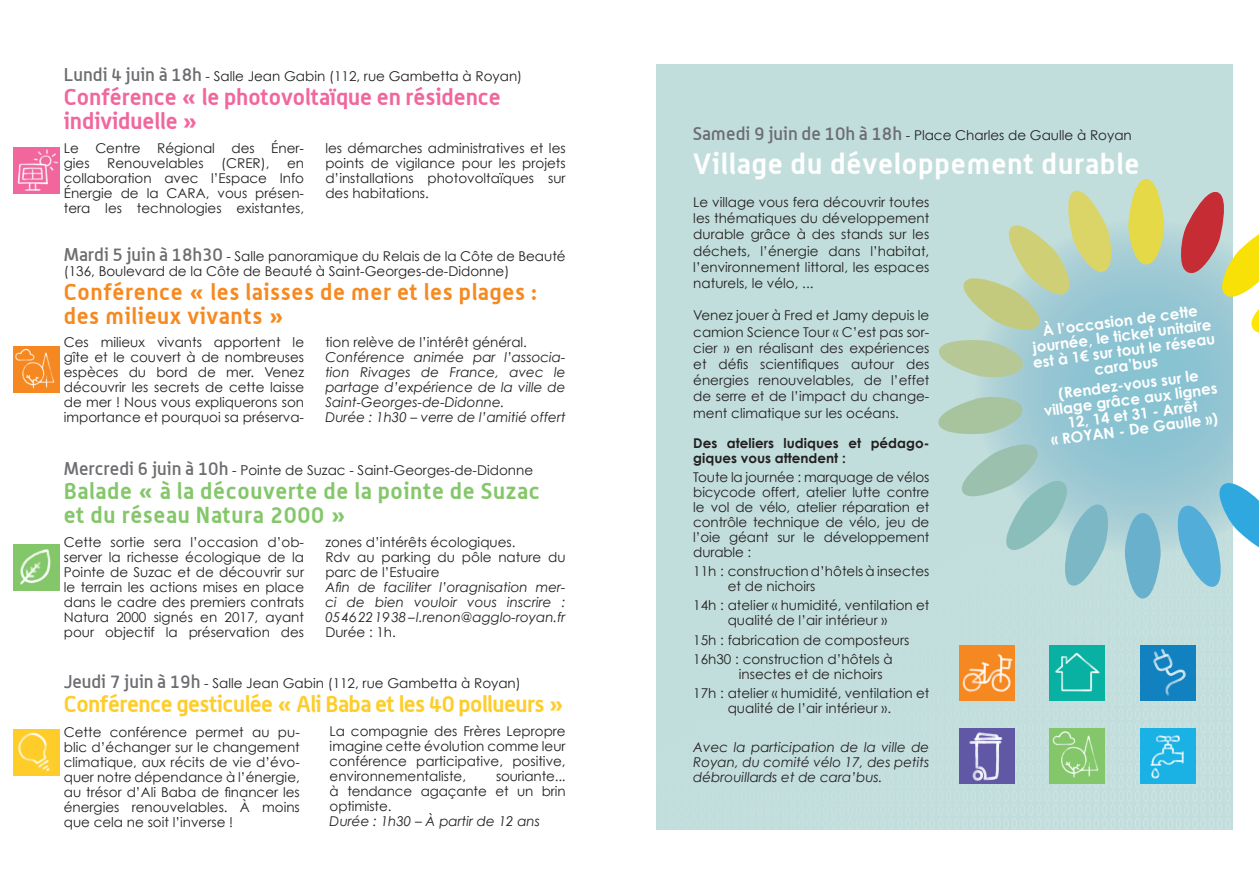
<style>
.page{position:relative;width:1259px;height:893px;background:#fff}
.page>*{position:absolute;margin:0;border:0;box-sizing:border-box;transform-origin:0 0}
.t1{font:700 28.5px "Alwyn";letter-spacing:.03em;color:#fff}
.t2{font:700 22.5px/24px "Alwyn";letter-spacing:.03em;color:#84c76a}
.t3{font:700 22.5px/24px "Alwyn";letter-spacing:.03em;color:#f6891f}
.t4{font:700 22.5px/24px "Alwyn";color:#f1679d}
.t5{font:700 22.5px "Alwyn";letter-spacing:-.02em;color:#fecd29}
.t6{font:700 15px/15px "Century Gothic";color:#fff;text-align:center}
.t7{font:13.5px/15px "Century Gothic";color:#231f20;text-align:justify}
.t8{font:italic 13.5px/15px "Century Gothic";color:#231f20;text-align:justify}
.t9{font:700 13.5px/15px "Century Gothic";color:#231f20}
.s1{font-family:"Alwyn";font-weight:500;font-size:18px;color:#6c6d70}
</style>
<div class="page">
<img style="left:13px;top:147px;width:47px;height:47px">
<img style="left:13px;top:544px;width:47px;height:47px">
<img style="left:13px;top:729px;width:47px;height:47px">
<img style="left:13px;top:346px;width:47px;height:47px">
<svg style="left:659px;top:64px;width:600px;height:765px;background:#b9d7d4"></svg>
<p class="t7" style="left:64px;top:69px;width:460px"><span class="s1">Lundi 4 juin à 18h</span> - Salle Jean Gabin (112, rue Gambetta à Royan)</p>
<h2 class="t4" style="left:64px;top:84px;width:438px">Conférence « le photovoltaïque en résidence individuelle »</h2>
<p class="t7" style="left:64px;top:140px;width:242px">Le Centre Régional des Éner&shy;gies</p>
<p class="t7" style="left:325px;top:140px;width:242px">les démarches administratives et les points de vigilance pour les projets d’installations photovoltaïques sur des habitations.</p>
<p class="t7" style="left:107px;top:155px;width:98px">Renouvelables</p>
<p class="t7" style="left:221px;top:155px;width:50px">(CRER),</p>
<p class="t7" style="left:64px;top:155px;width:242px;text-indent:223px">en collaboration avec l’Espace Info Énergie de la CARA, vous présen&shy;tera les technologies existantes,</p>
<p class="t7" style="left:64px;top:248px;width:503px"><span class="s1">Mardi 5 juin à 18h30</span> - Salle panoramique du Relais de la Côte de Beauté (136, Boulevard de la Côte de Beauté à Saint-Georges-de-Didonne)</p>
<h2 class="t3" style="left:64px;top:279px;width:474px">Conférence « les laisses de mer et les plages : des milieux vivants »</h2>
<p class="t7" style="left:64px;top:335px;width:242px">Ces milieux vivants apportent le gîte et le couvert à de nombreuses espèces du bord de mer. Venez découvrir les secrets de cette laisse de mer ! Nous vous expliquerons son importance et pourquoi sa préserva-</p>
<p class="t7" style="left:325px;top:335px;width:203px">tion relève de l’intérêt général.</p>
<p class="t8" style="left:325px;top:350px;width:242px;text-align:left">Conférence animée par l’associa&shy;tion Rivages de France, avec le partage d’expérience de la ville de Saint-Georges-de-Didonne.<br>Durée : 1h30 – verre de l’amitié offert</p>
<p class="t7" style="left:64px;top:463px;width:471px"><span class="s1">Mercredi 6 juin à 10h</span> - Pointe de Suzac - Saint-Georges-de-Didonne</p>
<h2 class="t2" style="left:64px;top:479px;width:477px">Balade « à la découverte de la pointe de Suzac et du réseau Natura 2000 »</h2>
<p class="t7" style="left:64px;top:534px;width:242px">Cette sortie sera l’occasion d’ob&shy;server la richesse écologique de la Pointe de Suzac et de découvrir sur le terrain les actions mises en place dans le cadre des premiers contrats Natura 2000 signés en 2017, ayant pour objectif la préservation des</p>
<p class="t7" style="left:325px;top:534px;width:242px;text-align:left">zones d’intérêts écologiques.<br>Rdv au parking du pôle nature du parc de l’Estuaire</p>
<p class="t8" style="left:325px;top:579px;width:242px">Afin de faciliter l’oragnisation mer&shy;ci de bien vouloir vous inscrire :<br>05 46 22 19 38 – l.renon@agglo-royan.fr</p>
<p class="t7" style="left:325px;top:624px;width:72px">Durée : 1h.</p>
<p class="t7" style="left:64px;top:676px;width:458px"><span class="s1">Jeudi 7 juin à 19h</span> - Salle Jean Gabin (112, rue Gambetta à Royan)</p>
<h2 class="t5" style="left:64px;top:690px;width:502px">Conférence gesticulée « Ali Baba et les 40 pollueurs »</h2>
<p class="t7" style="left:64px;top:724px;width:238px">Cette conférence permet au pu&shy;blic d’échanger sur le changement climatique, aux récits de vie d’évo&shy;quer notre dépendance à l’énergie, au trésor d’Ali Baba de financer les énergies renouvelables. À moins que cela ne soit l’inverse !</p>
<p class="t7" style="left:330px;top:723px;width:237px">La compagnie des Frères Lepropre imagine cette évolution comme leur conférence participative, positive, environnementaliste,</p>
<p class="t7" style="left:330px;top:768px;width:237px;text-indent:166px">souriante... à tendance agaçante et un brin optimiste.</p>
<p class="t8" style="left:330px;top:813px;width:212px">Durée : 1h30 – À partir de 12 ans</p>
<p class="t7" style="left:693px;top:127px;width:440px"><span class="s1">Samedi 9 juin de 10h à 18h</span> - Place Charles de Gaulle à Royan</p>
<h1 class="t1" style="left:693px;top:146px;width:447px">Village du développement durable</h1>
<p class="t7" style="left:693px;top:194px;width:237px;line-height:16.2px">Le village vous fera découvrir toutes les thématiques du développement durable grâce à des stands sur les déchets, l’énergie dans l’habitat, l’environnement littoral, les espaces naturels, le vélo, ...</p>
<p class="t7" style="left:693px;top:307px;width:237px;line-height:16.2px">Venez jouer à Fred et Jamy depuis le camion Science Tour « C’est pas sor&shy;cier » en réalisant des expériences et défis scientifiques autour des énergies renouvelables, de l’effet de serre et de l’impact du change&shy;ment climatique sur les océans.</p>
<p class="t9" style="left:693px;top:435px;width:237px">Des ateliers ludiques et pédago&shy;giques vous attendent :</p>
<p class="t7" style="left:693px;top:469px;width:238px">Toute la journée : marquage de vélos bicycode offert, atelier lutte contre le vol de vélo, atelier réparation et contrôle technique de vélo, jeu de l’oie géant sur le développement durable :</p>
<p class="t7" style="left:727px;top:563px;width:203px;text-indent:-34px">11h : construction d’hôtels à insectes et de nichoirs</p>
<p class="t7" style="left:693px;top:598px;width:237px;text-align:center">14h : atelier « humidité, ventilation et qualité de l’air intérieur »</p>
<p class="t7" style="left:693px;top:630px;width:218px;line-height:19.2px">15h : fabrication de composteurs<br>16h30 : construction d’hôtels à</p>
<p class="t7" style="left:693px;top:664px;width:237px;line-height:19.2px;text-align:center">insectes et de nichoirs<br>17h : atelier « humidité, ventilation et</p>
<p class="t7" style="left:727px;top:700px;width:165px">qualité de l’air intérieur ».</p>
<p class="t8" style="left:693px;top:739px;width:237px">Avec la participation de la ville de Royan, du comité vélo 17, des petits débrouillards et de cara’bus.</p>
<p class="t6" style="left:1028px;top:326px;width:185px;rotate:-8deg">À l’occasion de cette journée, le ticket unitaire est à 1€ sur tout le réseau cara’bus</p>
<p class="t6" style="left:1041px;top:389px;width:176px;rotate:-8deg">(Rendez-vous sur le village grâce aux lignes<br>12, 14 et 31 - Arrêt<br>« ROYAN - De Gaulle »)</p>
</div>
